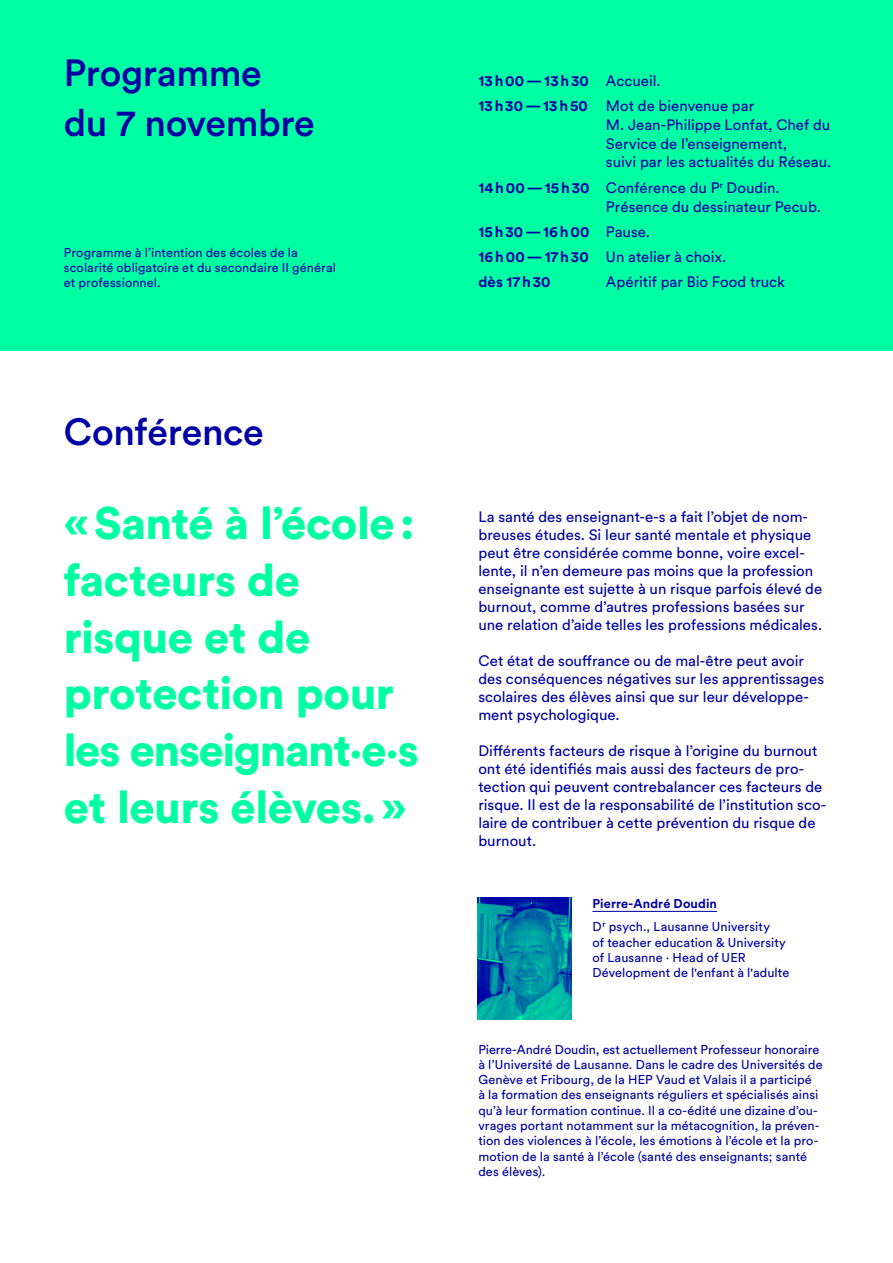
<style>
.page{position:relative;width:893px;height:1263px;background:#fff}
.page>*{position:absolute;margin:0;border:0;box-sizing:border-box;transform-origin:0 0}
.t1{font:900 45px/56.7px "Circular Std";letter-spacing:-.01em;color:#00ffa2}
.t2{font:500 37.5px/50.4px "Circular Std";letter-spacing:-.01em;color:#0000a4}
.t3{font:15px/18px "Circular Std";color:#0000a4}
.t4{font:700 15px/25.2px "Circular Std";letter-spacing:.015em;color:#0000a4}
.t5{font:12.75px/15.3px "Circular Std";letter-spacing:.005em;color:#0000a4}
.t6{font:700 12.75px "Circular Std";letter-spacing:.01em;color:#0000a4}
.s1{font-weight:700}
.s2{font-weight:400}
</style>
<div class="page">
<div style="left:0;top:0;width:893px;height:350px;background:#00ffa2"></div>
<img style="left:477px;top:897px;width:95px;height:122px">
<hr style="left:592px;top:911px;width:125px;height:1px;background:#0000a4">
<h2 class="t2" style="left:64px;top:46px;width:253px">Programme<br>du 7 novembre</h2>
<p class="t5" style="left:64px;top:244px;width:274px">Programme à l’intention des écoles de la scolarité obligatoire et du secondaire II général et professionnel.</p>
<h2 class="t2" style="left:64px;top:406px;width:202px">Conférence</h2>
<p class="t3" style="left:478px;top:67px;width:277px;line-height:25.2px"><span class="s1">13h00—13h30</span> Accueil.<br><span class="s1">13h30—13h50</span> Mot de bienvenue par</p>
<p class="t3" style="left:606px;top:115px;width:227px;line-height:18.9px">M. Jean-Philippe Lonfat, Chef du<br>Service de l’enseignement,<br>suivi par les actualités du Réseau.</p>
<p class="t3" style="left:606px;top:178px;width:216px;line-height:18.9px;text-indent:-128px"><span class="s1">14h00—15h30</span> Conférence du P<sup>r</sup> Doudin.<br>Présence du dessinateur Pecub.</p>
<p class="t4" style="left:478px;top:219px;width:249px">15h30—16h00 <span class="s2">Pause.<br></span>16h00—17h30 <span class="s2">Un atelier à choix. </span>dès 17h30</p>
<p class="t3" style="left:606px;top:273px;width:181px">Apéritif par Bio Food truck</p>
<h1 class="t1" style="left:64px;top:494px;width:357px">«Santé à l’école: facteurs de risque et de protection pour les enseignant⋅e⋅s et leurs élèves.»</h1>
<p class="t3" style="left:478px;top:507px;width:345px">La santé des enseignant-e-s a fait l’objet de nom&shy;breuses études. Si leur santé mentale et physique peut être considérée comme bonne, voire excel&shy;lente, il n’en demeure pas moins que la profession enseignante est sujette à un risque parfois élevé de burnout, comme d’autres professions basées sur une relation d’aide telles les professions médicales.</p>
<p class="t3" style="left:478px;top:651px;width:347px">Cet état de souffrance ou de mal-être peut avoir des conséquences négatives sur les apprentissages scolaires des élèves ainsi que sur leur développe&shy;ment psychologique.</p>
<p class="t3" style="left:478px;top:741px;width:349px">Différents facteurs de risque à l’origine du burnout ont été identifiés mais aussi des facteurs de pro&shy;tection qui peuvent contrebalancer ces facteurs de risque. Il est de la responsabilité de l’institution sco&shy;laire de contribuer à cette prévention du risque de burnout.</p>
<p class="t6" style="left:592px;top:895px;width:126px">Pierre-André Doudin</p>
<p class="t5" style="left:592px;top:919px;width:198px">Dr psych., Lausanne University<br>of teacher education &amp; University of Lausanne · Head of UER<br>Dévelopment de l'enfant à l'adulte</p>
<p class="t5" style="left:478px;top:1041px;width:346px">Pierre-André Doudin, est actuellement Professeur honoraire à l’Université de Lausanne. Dans le cadre des Universités de Genève et Fribourg, de la HEP Vaud et Valais il a participé<br>à la formation des enseignants réguliers et spécialisés ainsi qu’à leur formation continue. Il a co-édité une dizaine d’ou&shy;vrages portant notamment sur la métacognition, la préven&shy;tion des violences à l’école, les émotions à l’école et la pro&shy;motion de la santé à l’école (santé des enseignants; santé des élèves).</p>
</div>
